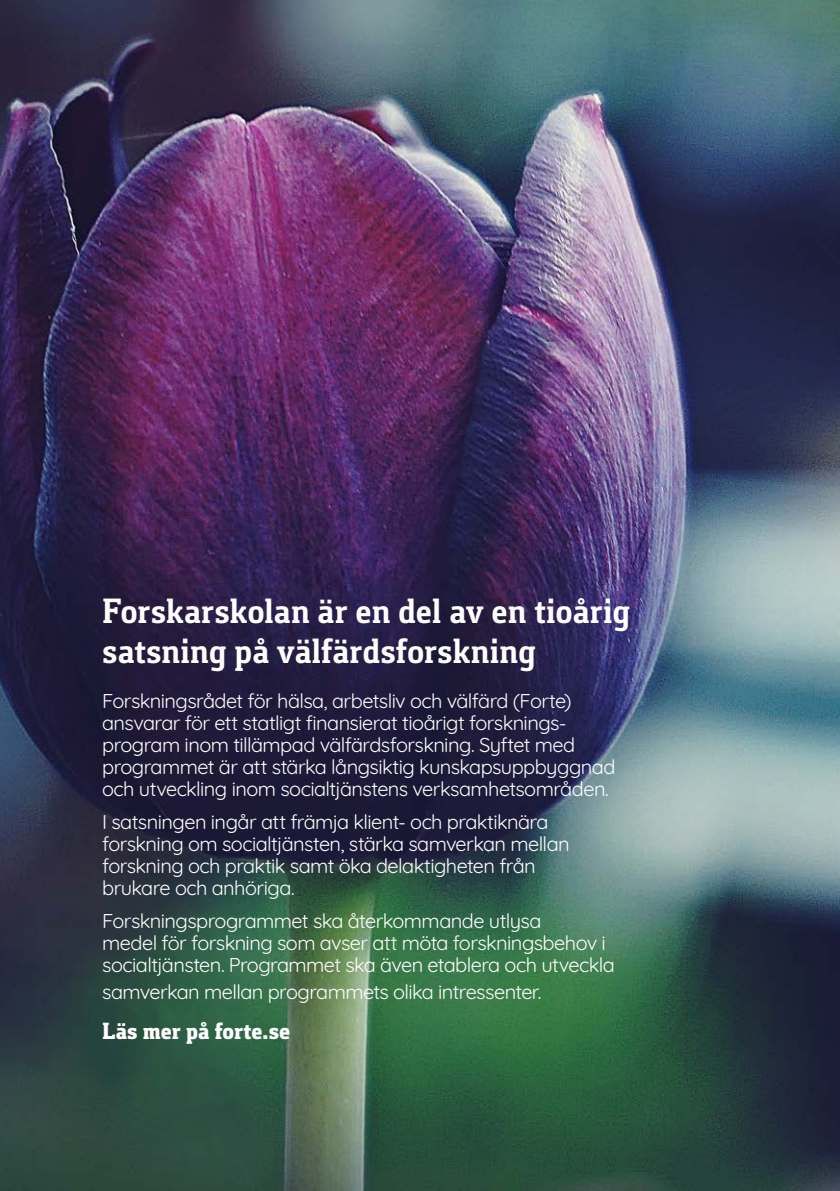
<style>
.page{position:relative;width:840px;height:1191px;background:#fff}
.page>*{position:absolute;margin:0;border:0;box-sizing:border-box;transform-origin:0 0}
.t1{font:700 36px/40px "Foral Pro";letter-spacing:.005em;color:#fff}
.t2{font:800 24px "Foral Pro";color:#fff}
.t3{font:20px/22px "Quicksand";letter-spacing:-.03em;color:#fff}
</style>
<div class="page">
<img style="left:0;top:0;width:839px;height:1191px">
<p class="t1" style="left:102px;top:591px;width:529px">Forskarskolan är en del av en tioårig satsning på välfärdsforskning</p>
<p class="t3" style="left:102px;top:687px;width:514px">Forskningsrådet för hälsa, arbetsliv och välfärd (Forte) ansvarar för ett statligt finansierat tioårigt forsknings&shy;program inom tillämpad välfärdsforskning. Syftet med programmet är att stärka långsiktig kunskapsuppbyggnad och utveckling inom socialtjänstens verksamhetsområden.</p>
<p class="t3" style="left:102px;top:808px;width:469px">I satsningen ingår att främja klient- och praktiknära forskning om socialtjänsten, stärka samverkan mellan forskning och praktik samt öka delaktigheten från brukare och anhöriga.</p>
<p class="t3" style="left:102px;top:908px;width:514px">Forskningsprogrammet ska återkommande utlysa<br>medel för forskning som avser att möta forskningsbehov i socialtjänsten. Programmet ska även etablera och utveckla</p>
<p class="t3" style="left:102px;top:978px;width:440px">samverkan mellan programmets olika intressenter.</p>
<p class="t2" style="left:102px;top:1016px;width:189px">Läs mer på forte.se</p>
</div>
